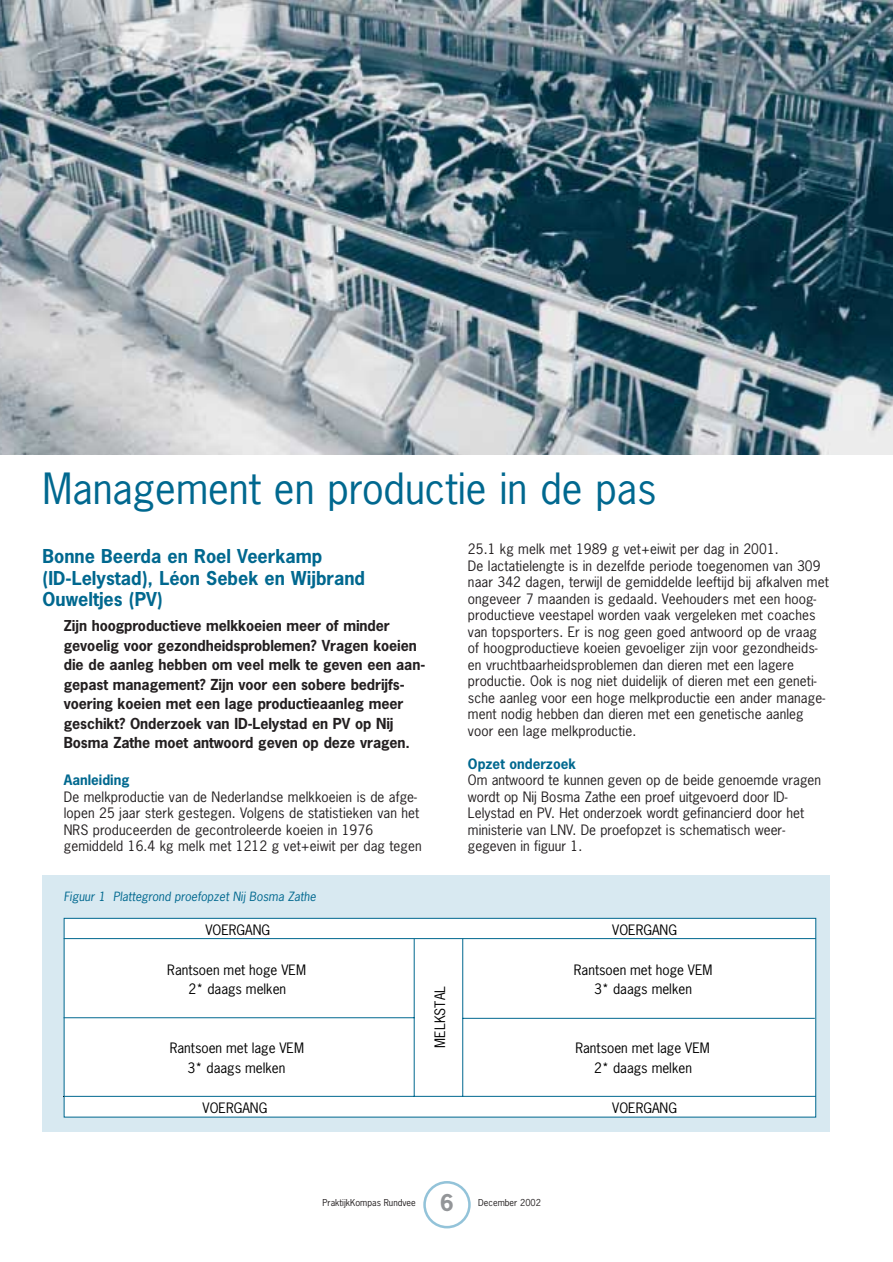
<style>
.page{position:relative;width:893px;height:1262px;background:#fff}
.page>*{position:absolute;margin:0;border:0;box-sizing:border-box;transform-origin:0 0}
.t1{font:40.5px "News Gothic";color:#00688f}
.t2{font:700 21.75px "News Gothic";color:#939598}
.t3{font:700 18px/21.6px "News Gothic";color:#00688f}
.t4{font:700 14.25px/19.5px "News Gothic";letter-spacing:-.005em;color:#231f20}
.t5{font:13.5px/16.5px "News Gothic";letter-spacing:.005em;color:#231f20}
.t6{font:13.5px/19.4px "News Gothic";color:#000;text-align:center}
.t7{font:700 13.5px "News Gothic";color:#00688f}
.t8{font:12px "News Gothic";color:#00688f}
.t9{font:9px "News Gothic";color:#231f20}
</style>
<div class="page">
<svg style="left:423px;top:1181px;width:47px;height:47px"></svg>
<img style="left:0;top:0;width:892px;height:455px">
<div style="left:43px;top:875px;width:786px;height:256px;background:#d8e9f1"></div>
<div style="left:64px;top:918px;width:752px;height:199px;background:#fff;border:1px solid #00688f"></div>
<hr style="left:64px;top:938px;width:751px;height:1px;background:#00688f">
<hr style="left:64px;top:1017px;width:350px;height:1px;background:#00688f">
<hr style="left:64px;top:1096px;width:751px;height:1px;background:#00688f">
<hr style="left:414px;top:938px;width:1px;height:158px;background:#00688f">
<hr style="left:462px;top:938px;width:1px;height:158px;background:#00688f">
<hr style="left:462px;top:1018px;width:352px;height:1px;background:#00688f">
<h1 class="t1" style="left:43px;top:473px;width:615px">Management en productie in de pas</h1>
<h3 class="t3" style="left:43px;top:547px;width:324px">Bonne Beerda en Roel Veerkamp (ID-Lelystad), Léon Sebek en Wijbrand<br>Ouweltjes (PV)</h3>
<p class="t5" style="left:468px;top:542px;width:362px">25.1 kg melk met 1989 g vet+eiwit per dag in 2001.<br>De lactatielengte is in dezelfde periode toegenomen van 309 naar 342 dagen, terwijl de gemiddelde leeftijd bij afkalven met ongeveer 7 maanden is gedaald. Veehouders met een hoog&shy;productieve veestapel worden vaak vergeleken met coaches van topsporters. Er is nog geen goed antwoord op de vraag of hoogproductieve koeien gevoeliger zijn voor gezondheids&shy;en vruchtbaarheidsproblemen dan dieren met een lagere productie. Ook is nog niet duidelijk of dieren met een geneti&shy;sche aanleg voor een hoge melkproductie een ander manage&shy;ment nodig hebben dan dieren met een genetische aanleg voor een lage melkproductie.</p>
<p class="t7" style="left:468px;top:758px;width:109px">Opzet onderzoek</p>
<p class="t5" style="left:468px;top:773px;width:354px">Om antwoord te kunnen geven op de beide genoemde vragen wordt op Nij Bosma Zathe een proef uitgevoerd door ID-Lelystad en PV. Het onderzoek wordt gefinancierd door het ministerie van LNV. De proefopzet is schematisch weer&shy;gegeven in figuur 1.</p>
<p class="t4" style="left:64px;top:617px;width:363px">Zijn hoogproductieve melkkoeien meer of minder gevoelig voor gezondheidsproblemen? Vragen koeien die de aanleg hebben om veel melk te geven een aan&shy;gepast management? Zijn voor een sobere bedrijfs&shy;voering koeien met een lage productieaanleg meer geschikt? Onderzoek van ID-Lelystad en PV op Nij Bosma Zathe moet antwoord geven op deze vragen.</p>
<p class="t7" style="left:64px;top:774px;width:67px">Aanleiding</p>
<p class="t5" style="left:64px;top:789px;width:359px">De melkproductie van de Nederlandse melkkoeien is de afge&shy;lopen 25 jaar sterk gestegen. Volgens de statistieken van het NRS produceerden de gecontroleerde koeien in 1976 gemiddeld 16.4 kg melk met 1212 g vet+eiwit per dag tegen</p>
<p class="t8" style="left:64px;top:891px;width:255px">Figuur 1 Plattegrond proefopzet Nij Bosma Zathe</p>
<p class="t6" style="left:205px;top:921px;width:66px">VOERGANG</p>
<p class="t6" style="left:612px;top:921px;width:66px">VOERGANG</p>
<p class="t6" style="left:167px;top:961px;width:140px">Rantsoen met hoge VEM<br>2* daags melken</p>
<p class="t6" style="left:574px;top:961px;width:140px">Rantsoen met hoge VEM<br>3* daags melken</p>
<p class="t6" style="left:431px;top:1047px;width:63px;rotate:-90deg">MELKSTAL</p>
<p class="t6" style="left:170px;top:1039px;width:136px">Rantsoen met lage VEM<br>3* daags melken</p>
<p class="t6" style="left:575px;top:1039px;width:136px">Rantsoen met lage VEM<br>2* daags melken</p>
<p class="t6" style="left:203px;top:1099px;width:66px">VOERGANG</p>
<p class="t6" style="left:612px;top:1099px;width:66px">VOERGANG</p>
<h2 class="t2" style="left:440px;top:1194px;width:15px">6</h2>
<p class="t9" style="left:322px;top:1199px;width:95px">PraktijkKompas Rundvee</p>
<p class="t9" style="left:478px;top:1199px;width:64px">December 2002</p>
</div>
